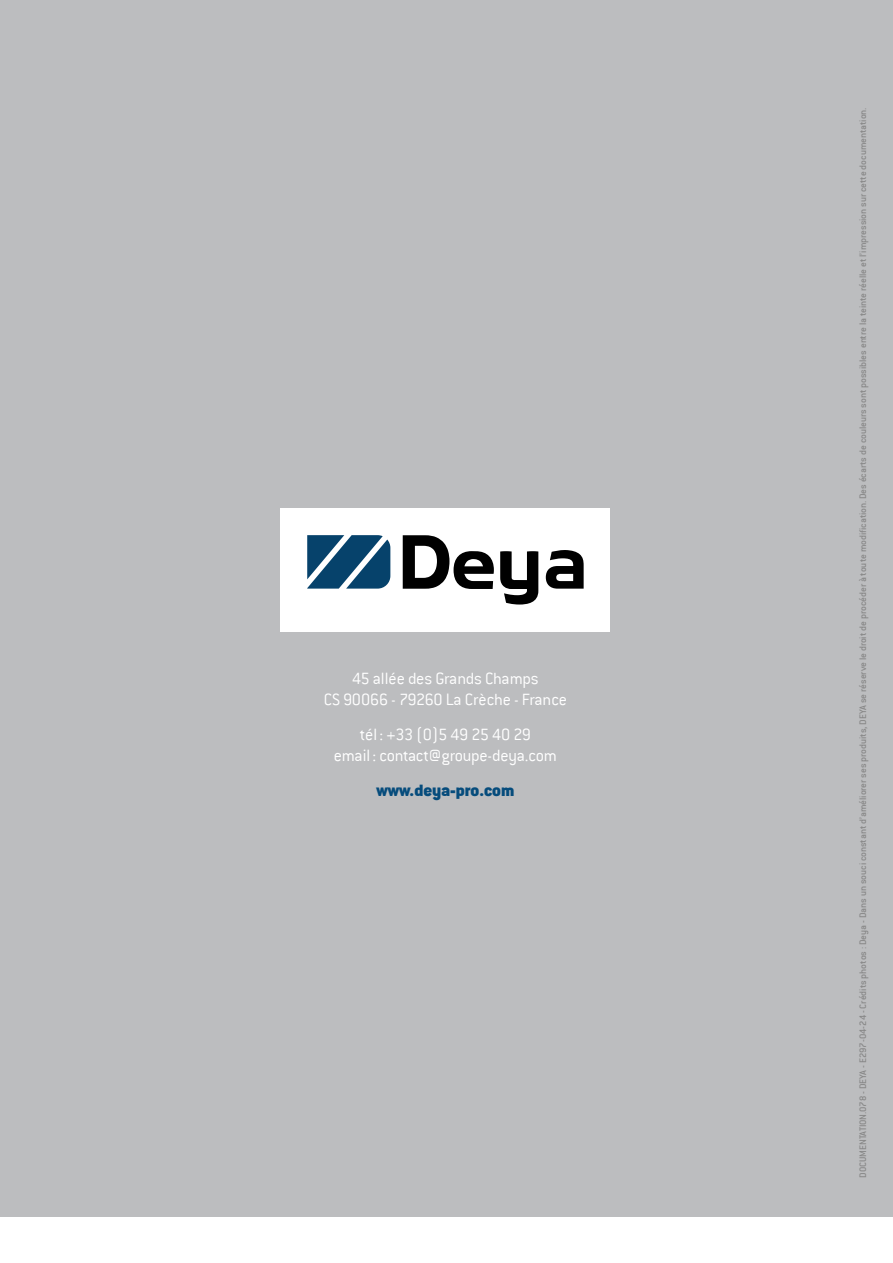
<style>
.page{position:relative;width:893px;height:1263px;background:#fff}
.page>*{position:absolute;margin:0;border:0;box-sizing:border-box;transform-origin:0 0}
.t1{font:300 18px/21.6px "Conduit ITC";letter-spacing:-.015em;color:#fff;text-align:center}
.t2{font:900 18px "Conduit ITC";color:#064c7c}
.t3{font:10.5px "Conduit ITC";color:#878787}
</style>
<div class="page">
<div style="left:0;top:0;width:893px;height:1216px;background:#bcbdbf"></div>
<div style="left:281px;top:508px;width:329px;height:123px;background:#fff"></div>
<svg style="left:546px;top:550px;width:38px;height:39px"></svg>
<svg style="left:500px;top:551px;width:38px;height:53px"></svg>
<svg style="left:403px;top:535px;width:91px;height:54px"></svg>
<svg style="left:307px;top:535px;width:83px;height:54px"></svg>
<h1 class="t1" style="left:324px;top:667px;width:245px">45 allée des Grands Champs<br>CS 90066 - 79260 La Crèche - France</h1>
<h1 class="t1" style="left:334px;top:723px;width:225px">tél : +33 (0)5 49 25 40 29<br>email : contact@groupe-deya.com</h1>
<h1 class="t2" style="left:376px;top:779px;width:139px">www.deya-pro.com</h1>
<p class="t3" style="left:857px;top:1178px;width:1072px;rotate:-90deg">DOCUMENTATION.078 - DEYA - E297-04-24 - Crédits photos : Deya - Dans un souci constant d’améliorer ses produits, DEYA se réserve le droit de procéder à toute modification. Des écarts de couleurs sont possibles entre la teinte réelle et l’impression sur cette documentation.</p>
</div>
